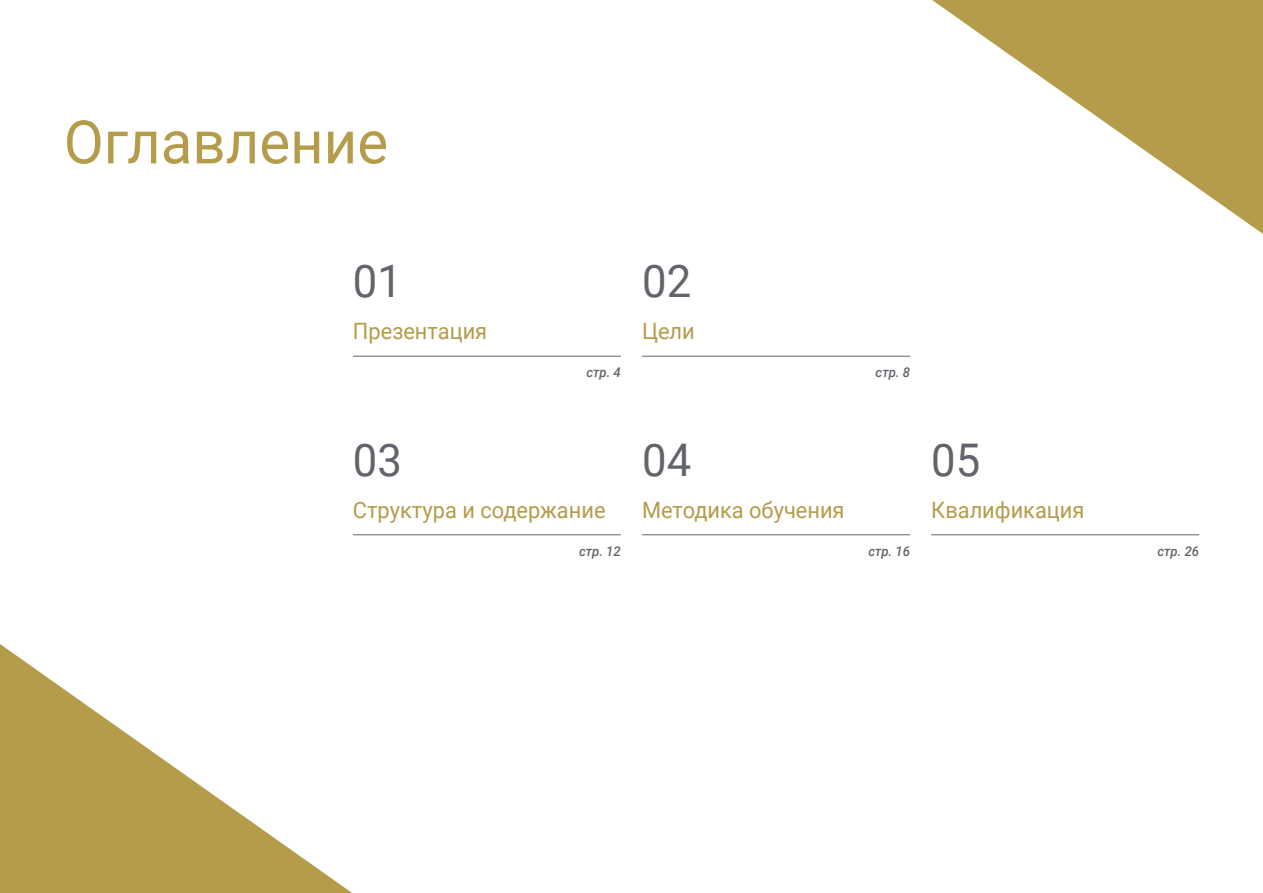
<style>
.page{position:relative;width:1263px;height:893px;background:#fff}
.page>*{position:absolute;margin:0;border:0;box-sizing:border-box;transform-origin:0 0}
.t1{font:60px "Roboto";color:#b49c4b}
.t2{font:45px "Roboto";color:#61646a}
.t3{font:22.5px "Roboto";color:#b49c4b}
.t4{font:italic 500 13.5px "Roboto";color:#61646a}
</style>
<div class="page">
<svg style="left:0;top:644px;width:352px;height:249px"></svg>
<svg style="left:932px;top:0;width:331px;height:234px"></svg>
<hr style="left:353px;top:356px;width:268px;height:1px;background:#61646a">
<hr style="left:353px;top:534px;width:268px;height:1px;background:#61646a">
<hr style="left:642px;top:356px;width:268px;height:1px;background:#61646a">
<hr style="left:642px;top:534px;width:268px;height:1px;background:#61646a">
<hr style="left:931px;top:534px;width:268px;height:1px;background:#61646a">
<h1 class="t1" style="left:64px;top:100px;width:326px">Оглавление</h1>
<h2 class="t2" style="left:353px;top:250px;width:51px">01</h2>
<p class="t3" style="left:353px;top:316px;width:136px">Презентация</p>
<p class="t4" style="left:586px;top:363px;width:36px">стр. 4</p>
<h2 class="t2" style="left:642px;top:250px;width:51px">02</h2>
<p class="t3" style="left:642px;top:316px;width:54px">Цели</p>
<p class="t4" style="left:876px;top:363px;width:36px">стр. 8</p>
<h2 class="t2" style="left:353px;top:428px;width:51px">03</h2>
<h2 class="t2" style="left:642px;top:428px;width:51px">04</h2>
<h2 class="t2" style="left:931px;top:428px;width:51px">05</h2>
<p class="t3" style="left:353px;top:494px;width:254px">Структура и содержание</p>
<p class="t3" style="left:642px;top:494px;width:204px">Методика обучения</p>
<p class="t3" style="left:931px;top:494px;width:155px">Квалификация</p>
<p class="t4" style="left:579px;top:542px;width:43px">стр. 12</p>
<p class="t4" style="left:868px;top:542px;width:43px">стр. 16</p>
<p class="t4" style="left:1157px;top:542px;width:43px">стр. 26</p>
</div>
